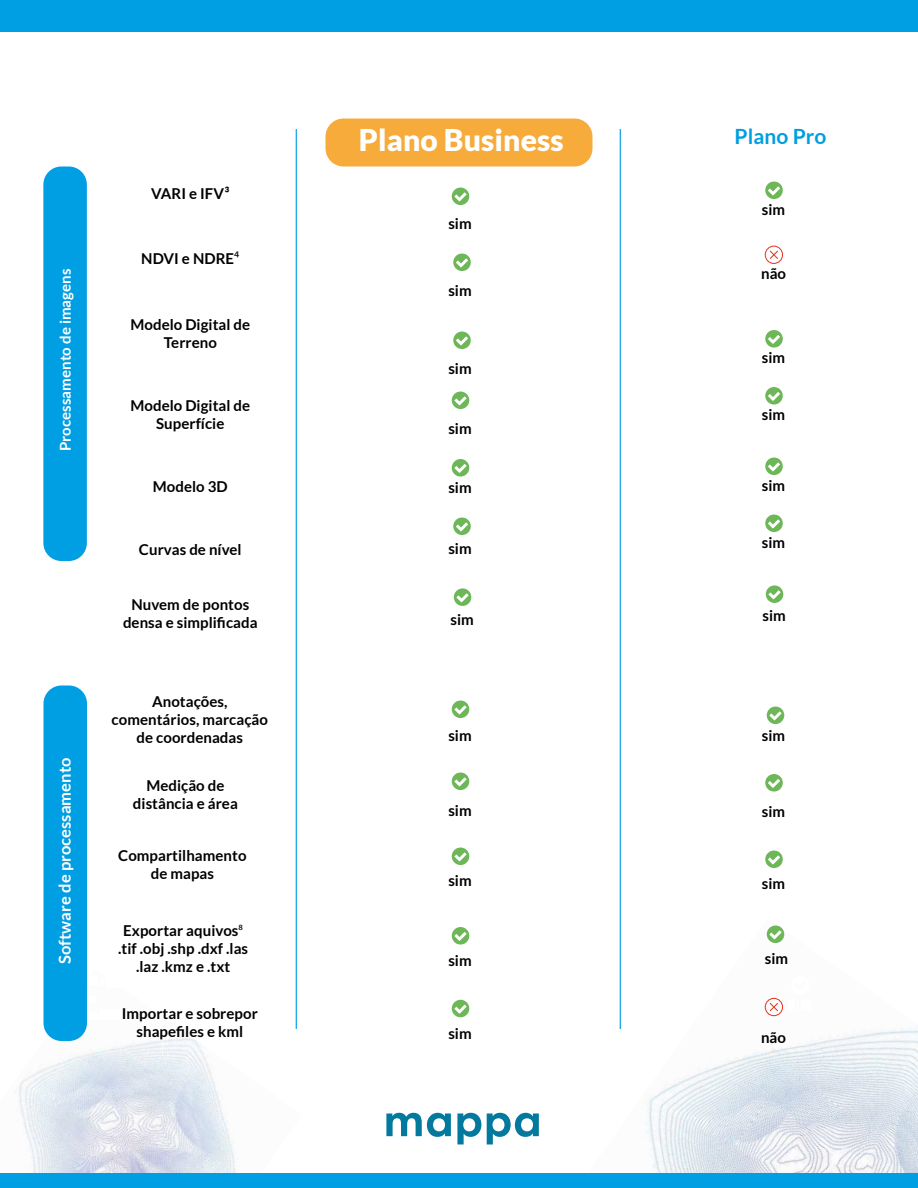
<style>
.page{position:relative;width:918px;height:1188px;background:#fff}
.page>*{position:absolute;margin:0;border:0;box-sizing:border-box;transform-origin:0 0}
.t1{font:900 30px "Lato";letter-spacing:.005em;color:#fff}
.t2{font:700 21px "Lato";letter-spacing:.005em;color:#009ee2}
.t3{font:700 16.5px "Lato";letter-spacing:.005em;color:#fff}
.t4{font:700 15px/18px "Lato";letter-spacing:.005em;color:#000;text-align:center}
.t5{font:700 15px "Lato";letter-spacing:.005em;color:#fff}
.s1{font-family:"Myriad Pro";font-weight:400}
.s2{font-family:"Myriad Pro";font-weight:400;font-size:13.5px}
</style>
<div class="page">
<img style="left:788px;top:1027px;width:130px;height:45px">
<img style="left:835px;top:1071px;width:83px;height:102px">
<img style="left:900px;top:1162px;width:18px;height:11px">
<img style="left:648px;top:1016px;width:140px;height:88px">
<img style="left:722px;top:1072px;width:153px;height:101px">
<img style="left:646px;top:1104px;width:77px;height:69px">
<img style="left:706px;top:1165px;width:50px;height:8px">
<img style="left:148px;top:1037px;width:61px;height:31px">
<img style="left:230px;top:1142px;width:6px;height:31px">
<img style="left:43px;top:1018px;width:105px;height:50px">
<img style="left:119px;top:1068px;width:113px;height:101px">
<img style="left:19px;top:1051px;width:100px;height:59px">
<img style="left:90px;top:1110px;width:112px;height:63px">
<img style="left:188px;top:1169px;width:42px;height:4px">
<img style="left:18px;top:1093px;width:72px;height:80px">
<img style="left:64px;top:1152px;width:77px;height:21px">
<img style="left:18px;top:1151px;width:35px;height:22px">
<hr style="left:296px;top:129px;width:1px;height:900px;background:#009ee2">
<hr style="left:620px;top:129px;width:1px;height:900px;background:#009ee2">
<div style="left:43px;top:166px;width:44px;height:395px;background:#009ee2;border-radius:18px"></div>
<div style="left:44px;top:686px;width:43px;height:355px;background:#009ee2;border-radius:18px"></div>
<div style="left:0;top:0;width:918px;height:32px;background:#009ee2"></div>
<div style="left:0;top:1173px;width:918px;height:15px;background:#009ee2"></div>
<svg style="left:452px;top:188px;width:17px;height:17px"></svg>
<svg style="left:765px;top:182px;width:18px;height:17px"></svg>
<svg style="left:765px;top:330px;width:18px;height:18px"></svg>
<svg style="left:765px;top:387px;width:18px;height:18px"></svg>
<svg style="left:765px;top:458px;width:18px;height:17px"></svg>
<svg style="left:765px;top:515px;width:18px;height:17px"></svg>
<svg style="left:453px;top:254px;width:18px;height:17px"></svg>
<svg style="left:453px;top:332px;width:18px;height:17px"></svg>
<svg style="left:452px;top:392px;width:17px;height:17px"></svg>
<svg style="left:452px;top:459px;width:17px;height:18px"></svg>
<svg style="left:453px;top:518px;width:18px;height:17px"></svg>
<svg style="left:452px;top:701px;width:17px;height:17px"></svg>
<svg style="left:452px;top:773px;width:17px;height:17px"></svg>
<svg style="left:452px;top:848px;width:17px;height:17px"></svg>
<svg style="left:452px;top:927px;width:17px;height:18px"></svg>
<svg style="left:452px;top:1000px;width:17px;height:17px"></svg>
<svg style="left:767px;top:707px;width:17px;height:17px"></svg>
<svg style="left:765px;top:774px;width:18px;height:18px"></svg>
<svg style="left:765px;top:851px;width:18px;height:17px"></svg>
<svg style="left:767px;top:926px;width:17px;height:17px"></svg>
<svg style="left:765px;top:246px;width:18px;height:18px"></svg>
<svg style="left:765px;top:998px;width:18px;height:18px"></svg>
<div style="left:326px;top:118px;width:266px;height:48px;background:#f7ab3a;border-radius:18px"></div>
<svg style="left:386px;top:1113px;width:65px;height:24px"></svg>
<svg style="left:457px;top:1113px;width:24px;height:31px"></svg>
<svg style="left:487px;top:1113px;width:52px;height:31px"></svg>
<svg style="left:766px;top:585px;width:17px;height:18px"></svg>
<svg style="left:454px;top:588px;width:17px;height:18px"></svg>
<p class="t5" style="left:57px;top:451px;width:184px;rotate:-90deg">Processamento de imagens</p>
<p class="t3" style="left:55px;top:964px;width:208px;rotate:-90deg">Software de processamento</p>
<p class="t4" style="left:151px;top:185px;width:80px">VARI e IFV³</p>
<p class="t4" style="left:141px;top:249px;width:100px">NDVI e NDRE<span class="s1">4</span></p>
<p class="t4" style="left:130px;top:315px;width:121px">Modelo Digital de<br>Terreno</p>
<p class="t4" style="left:130px;top:396px;width:121px">Modelo Digital de<br>Superfície</p>
<p class="t4" style="left:153px;top:477px;width:76px">Modelo 3D</p>
<p class="t4" style="left:139px;top:540px;width:104px">Curvas de nível</p>
<p class="t4" style="left:123px;top:596px;width:136px">Nuvem de pontos densa e simplificada</p>
<p class="t4" style="left:112px;top:692px;width:158px">Anotações, comentários, marcação de coordenadas</p>
<p class="t4" style="left:133px;top:776px;width:106px">Medição de distância e área</p>
<p class="t4" style="left:118px;top:846px;width:130px">Compartilhamento de mapas</p>
<p class="t4" style="left:118px;top:921px;width:131px">Exportar aquivos<span class="s2">8 </span>.tif .obj .shp .dxf .las .laz .kmz e .txt</p>
<p class="t4" style="left:122px;top:1004px;width:137px">Importar e sobrepor shapefiles e kml</p>
<h1 class="t1" style="left:359px;top:123px;width:206px">Plano Business</h1>
<h2 class="t2" style="left:735px;top:124px;width:94px">Plano Pro</h2>
<p class="t4" style="left:448px;top:215px;width:25px">sim</p>
<p class="t4" style="left:448px;top:281px;width:25px">sim</p>
<p class="t4" style="left:448px;top:360px;width:25px">sim</p>
<p class="t4" style="left:448px;top:420px;width:25px">sim</p>
<p class="t4" style="left:448px;top:478px;width:25px">sim</p>
<p class="t4" style="left:448px;top:540px;width:25px">sim</p>
<p class="t4" style="left:762px;top:200px;width:25px">sim</p>
<p class="t4" style="left:761px;top:264px;width:27px">não</p>
<p class="t4" style="left:762px;top:348px;width:25px">sim</p>
<p class="t4" style="left:762px;top:405px;width:25px">sim</p>
<p class="t4" style="left:762px;top:476px;width:25px">sim</p>
<p class="t4" style="left:762px;top:534px;width:25px">sim</p>
<p class="t4" style="left:450px;top:611px;width:25px">sim</p>
<p class="t4" style="left:762px;top:606px;width:25px">sim</p>
<p class="t4" style="left:448px;top:726px;width:25px">sim</p>
<p class="t4" style="left:762px;top:726px;width:25px">sim</p>
<p class="t4" style="left:448px;top:801px;width:25px">sim</p>
<p class="t4" style="left:762px;top:803px;width:25px">sim</p>
<p class="t4" style="left:448px;top:872px;width:25px">sim</p>
<p class="t4" style="left:762px;top:875px;width:25px">sim</p>
<p class="t4" style="left:448px;top:951px;width:25px">sim</p>
<p class="t4" style="left:765px;top:950px;width:25px">sim</p>
<p class="t4" style="left:448px;top:1024px;width:25px">sim</p>
<p class="t4" style="left:761px;top:1028px;width:27px">não</p>
</div>
